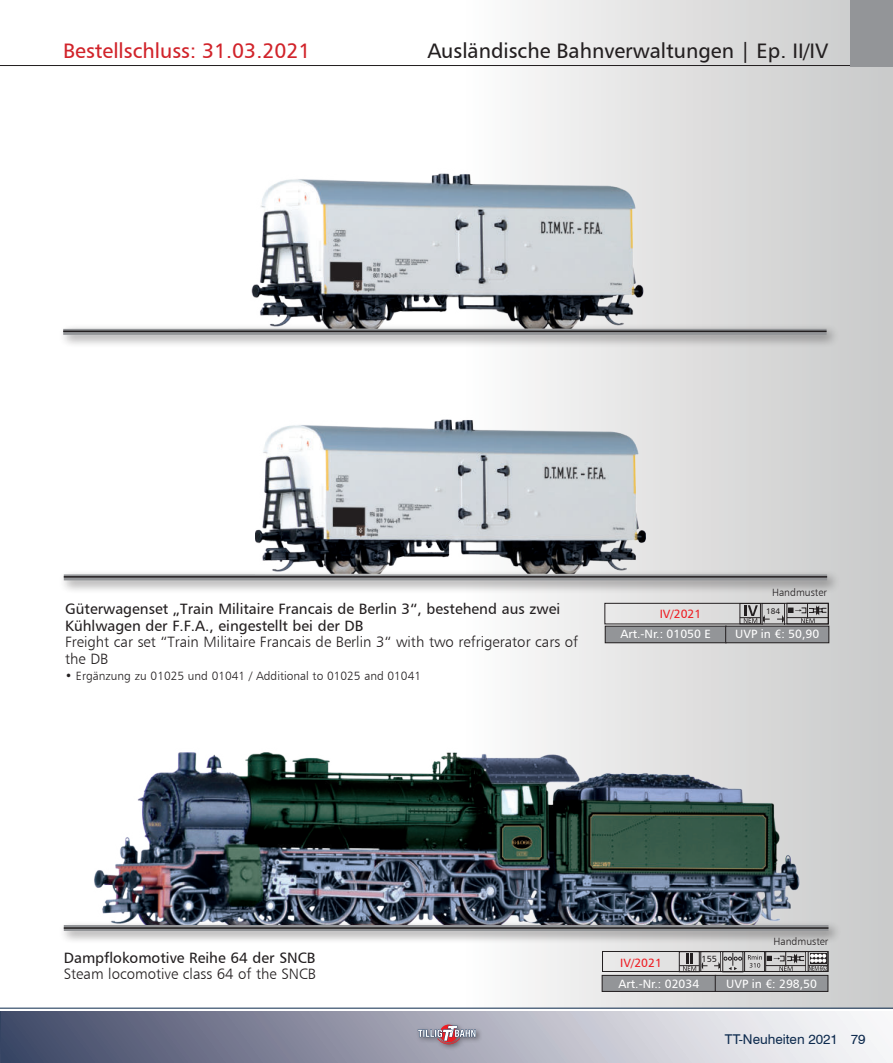
<style>
.page{position:relative;width:893px;height:1063px;background:#fff}
.page>*{position:absolute;margin:0;border:0;box-sizing:border-box;transform-origin:0 0}
.t1{font:21px "Humanist 777 BT Roman B";color:#231f20}
.t2{font:21px "Humanist 777 BT Roman B";color:#d1232a}
.t3{font:15px "Humanist 777 BT Roman B";color:#231f20}
.t4{font:15px/16.5px "Humanist 777 BT Light B";color:#231f20}
.t5{font:13.5px "Swiss 721 BT";color:#0e2b4e}
.t6{font:12px "Humanist 777 BT Roman B";color:#fff}
.t7{font:12px "Humanist 777 BT Light B";color:#231f20}
.t8{font:12px "Humanist 777 BT Roman B";color:#ee1d23}
.t9{font:10.5px "Humanist 777 BT Light B";color:#231f20}
.t10{font:9px "Humanist 777 BT Roman B";color:#231f20}
.t11{font:8.25px "Humanist 777 BT Roman B";color:#231f20}
</style>
<div class="page">
<div style="left:0;top:0;width:893px;height:1008px;background:linear-gradient(to right,#fff,#d5d5d5)"></div>
<div style="left:0;top:1012px;width:893px;height:51px;background:linear-gradient(to right,#434a68,#fff)"></div>
<hr style="left:0;top:1012px;width:1px;height:51px;background:#fff">
<hr style="left:0;top:1008px;width:893px;height:1px;background:#0e2b4e">
<div style="left:416px;top:1022px;width:67px;height:29px;background:#231f20;opacity:.5"></div>
<svg style="left:418px;top:1025px;width:58px;height:19px"></svg>
<hr style="left:0;top:65px;width:893px;height:1px;background:#231f20">
<img style="left:93px;top:676px;width:709px;height:279px">
<div style="left:851px;top:0;width:42px;height:66px;background:#939598"></div>
<div style="left:605px;top:626px;width:121px;height:17px;background:#939598"></div>
<div style="left:605px;top:626px;width:121px;height:17px;border:1px solid #231f20"></div>
<div style="left:605px;top:603px;width:224px;height:21px;border:1px solid #231f20"></div>
<div style="left:726px;top:626px;width:103px;height:17px;background:#939598"></div>
<div style="left:725px;top:626px;width:104px;height:17px;border:1px solid #231f20"></div>
<hr style="left:787px;top:617px;width:41px;height:1px;background:#231f20">
<svg style="left:740px;top:603px;width:87px;height:21px"></svg>
<div style="left:59px;top:570px;width:781px;height:24px;background:#231f20;opacity:.5"></div>
<div style="left:64px;top:574px;width:763px;height:6px;background:#939598"></div>
<hr style="left:64px;top:576px;width:763px;height:2px;background:#231f20">
<div style="left:602px;top:951px;width:226px;height:21px;border:1px solid #231f20"></div>
<div style="left:602px;top:975px;width:114px;height:16px;background:#939598"></div>
<div style="left:602px;top:975px;width:114px;height:17px;border:1px solid #231f20"></div>
<div style="left:715px;top:975px;width:113px;height:16px;background:#939598"></div>
<div style="left:715px;top:975px;width:113px;height:17px;border:1px solid #231f20"></div>
<div style="left:679px;top:952px;width:20px;height:20px;border:1px solid #231f20"></div>
<div style="left:701px;top:951px;width:20px;height:21px;border:1px solid #231f20"></div>
<svg style="left:679px;top:954px;width:28px;height:17px"></svg>
<svg style="left:714px;top:951px;width:114px;height:21px"></svg>
<div style="left:59px;top:920px;width:783px;height:25px;background:#231f20;opacity:.5"></div>
<div style="left:64px;top:925px;width:764px;height:6px;background:#939598"></div>
<hr style="left:64px;top:927px;width:764px;height:2px;background:#231f20">
<img style="left:238px;top:157px;width:420px;height:203px">
<img style="left:255px;top:402px;width:391px;height:204px">
<div style="left:58px;top:324px;width:782px;height:24px;background:#231f20;opacity:.5"></div>
<svg style="left:63px;top:329px;width:763px;height:6px;fill:#939598"></svg>
<hr style="left:63px;top:331px;width:763px;height:1px;background:#231f20">
<h1 class="t2" style="left:63px;top:37px;width:249px">Bestellschluss: 31.03.2021</h1>
<h1 class="t1" style="left:427px;top:37px;width:403px">Ausländische Bahnverwaltungen | Ep. II/IV</h1>
<p class="t9" style="left:772px;top:588px;width:56px">Handmuster</p>
<p class="t3" style="left:65px;top:600px;width:497px">Güterwagenset „Train Militaire Francais de Berlin 3“, bestehend aus zwei</p>
<p class="t11" style="left:766px;top:608px;width:16px">184</p>
<p class="t3" style="left:65px;top:616px;width:300px">Kühlwagen der F.F.A., eingestellt bei der DB</p>
<p class="t4" style="left:65px;top:635px;width:514px">Freight car set “Train Militaire Francais de Berlin 3“ with two refrigerator cars of the DB</p>
<p class="t7" style="left:65px;top:669px;width:357px">• Ergänzung zu 01025 und 01041 / Additional to 01025 and 01041</p>
<p class="t8" style="left:660px;top:607px;width:43px">IV/2021</p>
<p class="t6" style="left:620px;top:627px;width:92px">Art.-Nr.: 01050 E</p>
<p class="t6" style="left:735px;top:627px;width:85px">UVP in €: 50,90</p>
<p class="t3" style="left:64px;top:948px;width:253px">Dampflokomotive Reihe 64 der SNCB</p>
<p class="t4" style="left:64px;top:967px;width:254px">Steam locomotive class 64 of the SNCB</p>
<p class="t8" style="left:620px;top:955px;width:43px">IV/2021</p>
<p class="t10" style="left:702px;top:956px;width:17px">155</p>
<p class="t9" style="left:773px;top:937px;width:56px">Handmuster</p>
<p class="t6" style="left:619px;top:976px;width:82px">Art.-Nr.: 02034</p>
<p class="t6" style="left:726px;top:976px;width:92px">UVP in €: 298,50</p>
<p class="t5" style="left:725px;top:1034px;width:142px">TT-Neuheiten 2021 79</p>
</div>
